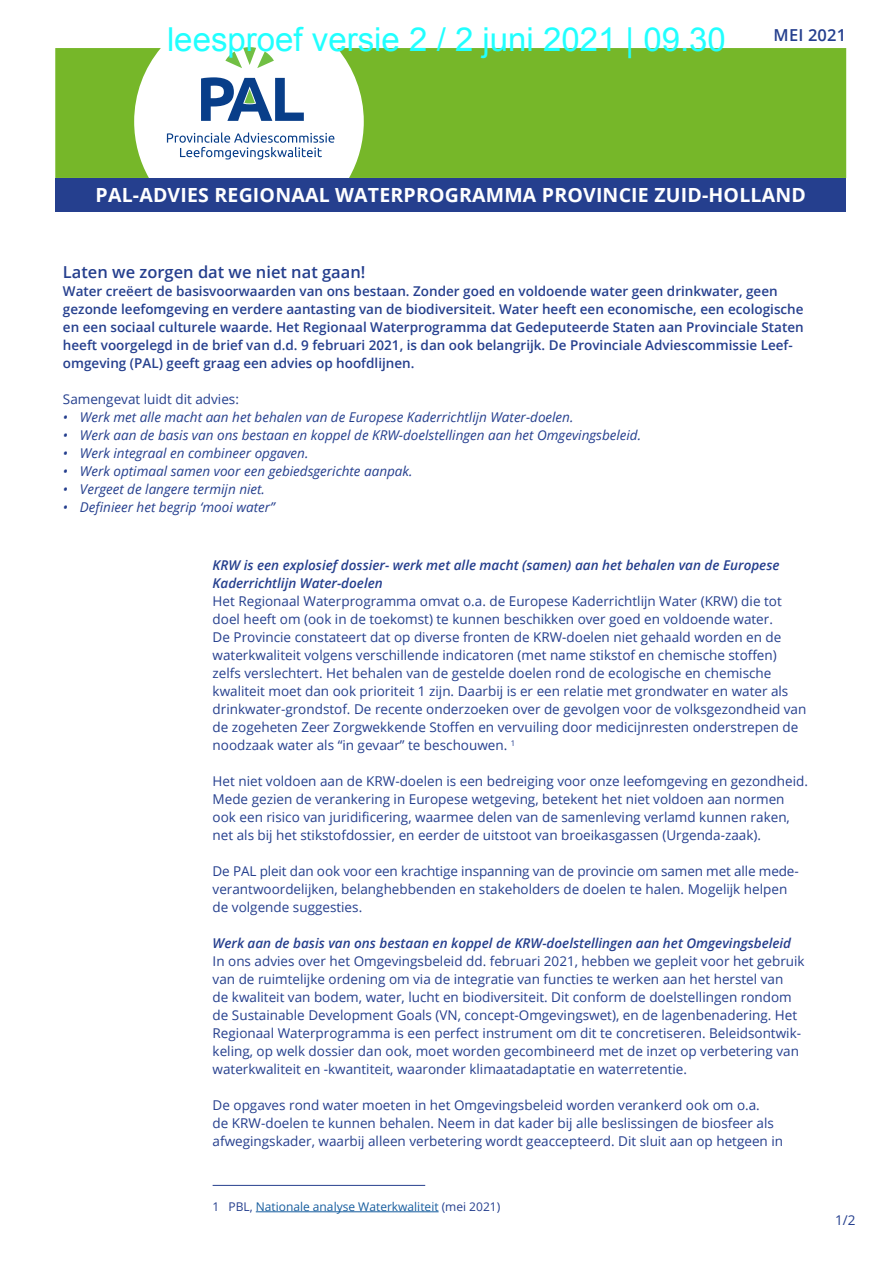
<style>
.page{position:relative;width:893px;height:1263px;background:#fff}
.page>*{position:absolute;margin:0;border:0;box-sizing:border-box;transform-origin:0 0}
.t1{font:33px "Arial";color:#21ffff}
.kop{font:700 19.5px "Open Sans";letter-spacing:.01em;color:#fff}
.kopje{font:600 16.5px "Open Sans";color:#253f8e}
.kop-2{font:600 16.5px "Open Sans";letter-spacing:.01em;color:#253f8e}
.broodtekst{font:13.5px/18px "Open Sans";color:#253f8e}
.broodtekst-2{font:600 13.5px/18px "Open Sans";color:#253f8e}
.inspring_4_mm{font:italic 13.5px "Open Sans";color:#253f8e}
.subkop{font:italic 600 13.5px/18px "Open Sans";color:#253f8e}
.noot{font:12px "Open Sans";color:#175d9e}
.s1{color:#253f8e}
</style>
<div class="page">
<hr style="left:213px;top:1185px;width:212px;height:1px;background:#253f8e">
<hr style="left:256px;top:1211px;width:183px;height:1px;background:#175d9e">
<div style="left:55px;top:178px;width:791px;height:34px;background:#253f8e"></div>
<svg style="left:55px;top:48px;width:791px;height:130px;background:#81bc3a"></svg>
<div style="left:162px;top:36px;width:174px;height:136px;background:#fff"></div>
<svg style="left:167px;top:132px;width:167px;height:28px"></svg>
<svg style="left:201px;top:77px;width:103px;height:44px"></svg>
<svg style="left:225px;top:47px;width:49px;height:21px"></svg>
<h1 class="t1" style="left:167px;top:17px;width:560px">leesproef versie 2 / 2 juni 2021 | 09.30</h1>
<p class="kop-2" style="left:774px;top:24px;width:74px">MEI 2021</p>
<p class="kop" style="left:96px;top:181px;width:712px">PAL-ADVIES REGIONAAL WATERPROGRAMMA PROVINCIE ZUID-HOLLAND</p>
<p class="kopje" style="left:63px;top:261px;width:304px">Laten we zorgen dat we niet nat gaan!</p>
<p class="broodtekst-2" style="left:63px;top:282px;width:716px">Water creëert de basisvoorwaarden van ons bestaan. Zonder goed en voldoende water geen drinkwater, geen</p>
<p class="broodtekst-2" style="left:63px;top:300px;width:742px">gezonde leefomgeving en verdere aantasting van de biodiversiteit. Water heeft een economische, een ecologische</p>
<p class="broodtekst-2" style="left:63px;top:318px;width:742px">en een sociaal culturele waarde. Het Regionaal Waterprogramma dat Gedeputeerde Staten aan Provinciale Staten heeft voorgelegd in de brief van d.d. 9 februari 2021, is dan ook belangrijk. De Provinciale Adviescommissie Leef-</p>
<p class="broodtekst-2" style="left:63px;top:354px;width:353px">omgeving (PAL) geeft graag een advies op hoofdlijnen.</p>
<p class="broodtekst" style="left:63px;top:390px;width:178px">Samengevat luidt dit advies:</p>
<p class="inspring_4_mm" style="left:63px;top:408px;width:512px">• Werk met alle macht aan het behalen van de Europese Kaderrichtlijn Water-doelen.</p>
<p class="inspring_4_mm" style="left:63px;top:426px;width:580px">• Werk aan de basis van ons bestaan en koppel de KRW-doelstellingen aan het Omgevingsbeleid.</p>
<p class="inspring_4_mm" style="left:63px;top:444px;width:247px">• Werk integraal en combineer opgaven.</p>
<p class="inspring_4_mm" style="left:63px;top:462px;width:351px">• Werk optimaal samen voor een gebiedsgerichte aanpak.</p>
<p class="inspring_4_mm" style="left:63px;top:480px;width:204px">• Vergeet de langere termijn niet.</p>
<p class="inspring_4_mm" style="left:63px;top:498px;width:213px">• Definieer het begrip ‘mooi water”</p>
<h1 class="subkop" style="left:213px;top:556px;width:568px">KRW is een explosief dossier- werk met alle macht (samen) aan het behalen van de Europese<br>Kaderrichtlijn Water-doelen</h1>
<p class="broodtekst" style="left:213px;top:592px;width:595px">Het Regionaal Waterprogramma omvat o.a. de Europese Kaderrichtlijn Water (KRW) die tot doel heeft om (ook in de toekomst) te kunnen beschikken over goed en voldoende water.<br>De Provincie constateert dat op diverse fronten de KRW-doelen niet gehaald worden en de waterkwaliteit volgens verschillende indicatoren (met name stikstof en chemische stoffen) zelfs verslechtert. Het behalen van de gestelde doelen rond de ecologische en chemische kwaliteit moet dan ook prioriteit 1 zijn. Daarbij is er een relatie met grondwater en water als drinkwater-grondstof. De recente onderzoeken over de gevolgen voor de volksgezondheid van de zogeheten Zeer Zorgwekkende Stoffen en vervuiling door medicijnresten onderstrepen de noodzaak water als “in gevaar” te beschouwen. <sup>1</sup></p>
<p class="broodtekst" style="left:213px;top:772px;width:597px">Het niet voldoen aan de KRW-doelen is een bedreiging voor onze leefomgeving en gezondheid.<br>Mede gezien de verankering in Europese wetgeving, betekent het niet voldoen aan normen ook een risico van juridificering, waarmee delen van de samenleving verlamd kunnen raken, net als bij het stikstofdossier, en eerder de uitstoot van broeikasgassen (Urgenda-zaak).</p>
<p class="broodtekst" style="left:213px;top:862px;width:588px">De PAL pleit dan ook voor een krachtige inspanning van de provincie om samen met alle mede-</p>
<p class="broodtekst" style="left:213px;top:880px;width:576px">verantwoordelijken, belanghebbenden en stakeholders de doelen te halen. Mogelijk helpen</p>
<p class="broodtekst" style="left:213px;top:898px;width:151px">de volgende suggesties.</p>
<h1 class="subkop" style="left:213px;top:934px;width:580px">Werk aan de basis van ons bestaan en koppel de KRW-doelstellingen aan het Omgevingsbeleid</h1>
<p class="broodtekst" style="left:213px;top:952px;width:594px">In ons advies over het Omgevingsbeleid dd. februari 2021, hebben we gepleit voor het gebruik van de ruimtelijke ordening om via de integratie van functies te werken aan het herstel van<br>de kwaliteit van bodem, water, lucht en biodiversiteit. Dit conform de doelstellingen rondom de Sustainable Development Goals (VN, concept-Omgevingswet), en de lagenbenadering. Het Regionaal Waterprogramma is een perfect instrument om dit te concretiseren. Beleidsontwik&shy;keling, op welk dossier dan ook, moet worden gecombineerd met de inzet op verbetering van waterkwaliteit en -kwantiteit, waaronder klimaatadaptatie en waterretentie.</p>
<p class="broodtekst" style="left:213px;top:1096px;width:549px">De opgaves rond water moeten in het Omgevingsbeleid worden verankerd ook om o.a.</p>
<p class="broodtekst" style="left:213px;top:1114px;width:572px">de KRW-doelen te kunnen behalen. Neem in dat kader bij alle beslissingen de biosfeer als afwegingskader, waarbij alleen verbetering wordt geaccepteerd. Dit sluit aan op hetgeen in</p>
<p class="noot" style="left:213px;top:1198px;width:289px"><span class="s1">1 PBL,</span> Nationale analyse Waterkwaliteit <span class="s1">(mei 2021)</span></p>
<p class="broodtekst" style="left:835px;top:1211px;width:22px">1/2</p>
</div>
